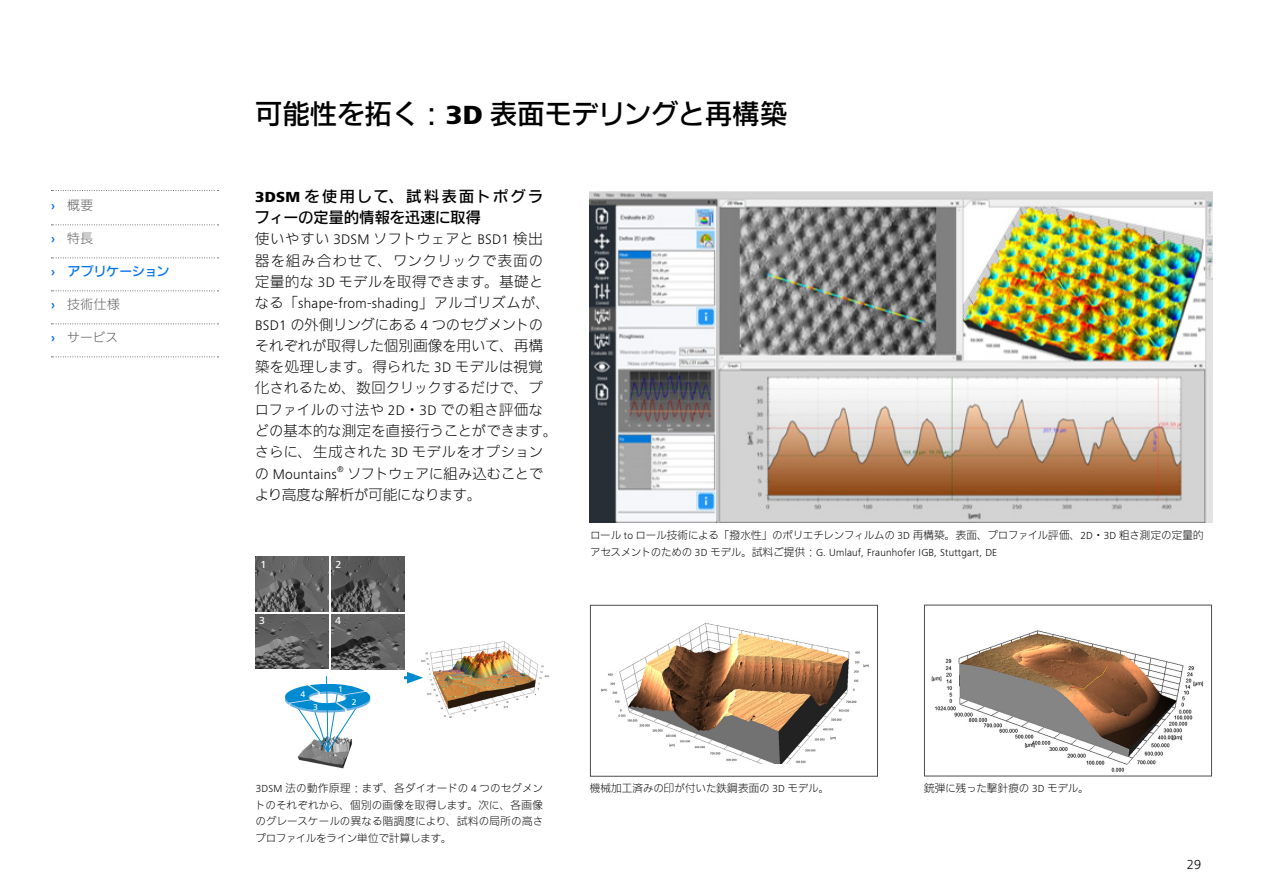
<style>
.page{position:relative;width:1263px;height:893px;background:#fff}
.page>*{position:absolute;margin:0;border:0;box-sizing:border-box;transform-origin:0 0}
.t1{font:500 27px "Iwa N Go Pro";letter-spacing:.005em;color:#000}
.t2{font:500 15px/21.3px "Iwa N Go Pro";letter-spacing:.02em;color:#000}
.t3{font:300 14.25px/21.3px "Iwa N Go Pro";letter-spacing:.02em;color:#000;text-align:justify}
.t4{font:300 14.25px "ZEISS Frutiger Next W1 G";letter-spacing:.02em;color:#000}
.t5{font:300 14.25px/21.3px "Iwa N Go Pro";letter-spacing:-.015em;color:#000}
.t6{font:300 13.5px "ZEISS Frutiger Next W1 G";color:#000}
.t7{font:300 12.75px "Iwa N Go Pro";letter-spacing:.04em;color:#595959}
.t8{font:500 12.75px "Iwa N Go Pro";letter-spacing:.005em;color:#0072ef}
.t9{font:300 10.5px/16.5px "Iwa N Go Pro";color:#000;text-align:justify}
.t10{font:300 10.5px "ZEISS Frutiger Next W1 G";letter-spacing:.02em;color:#000}
.t11{font:500 10.5px "ZEISS Frutiger Next W1 G";color:#fff}
.t12{font:500 8.55px "ZEISS Frutiger Next W1 G";color:#fff}
.t13{font:300 8.25px "ZEISS Frutiger Next W1 G";color:#000}
.s1{font-family:"ZEISS Frutiger Next W1 G";font-weight:700;color:#0072ef}
.s2{font-family:"ZEISS Frutiger Next W1 G";font-weight:700}
.s3{font-family:"ZEISS Frutiger Next W1 G";font-weight:800}
.s4{font-family:"ZEISS Frutiger Next W1 G"}
.s5{font-family:"Iwa N Go Pro"}
</style>
<div class="page">
<img style="left:593px;top:604px;width:285px;height:159px">
<img style="left:379px;top:625px;width:170px;height:93px">
<img style="left:256px;top:557px;width:72px;height:54px">
<img style="left:331px;top:557px;width:73px;height:54px">
<img style="left:255px;top:614px;width:73px;height:55px">
<img style="left:332px;top:614px;width:72px;height:55px">
<svg style="left:404px;top:672px;width:19px;height:12px"></svg>
<div style="left:590px;top:605px;width:288px;height:171px;border:1px solid #4d4d4d"></div>
<img style="left:297px;top:752px;width:52px;height:17px">
<svg style="left:284px;top:676px;width:87px;height:76px"></svg>
<img style="left:589px;top:191px;width:624px;height:331px">
<img style="left:924px;top:630px;width:288px;height:147px">
<div style="left:924px;top:605px;width:288px;height:171px;border:1px solid #4d4d4d"></div>
<svg style="left:51px;top:190px;width:168px;height:1px"></svg>
<svg style="left:51px;top:224px;width:168px;height:1px"></svg>
<svg style="left:51px;top:257px;width:168px;height:1px"></svg>
<svg style="left:51px;top:290px;width:168px;height:1px"></svg>
<svg style="left:51px;top:323px;width:168px;height:1px"></svg>
<svg style="left:51px;top:356px;width:168px;height:1px"></svg>
<p class="t7" style="left:51px;top:196px;width:44px"><span class="s1">›</span> 概要</p>
<p class="t7" style="left:51px;top:229px;width:44px"><span class="s1">›</span> 特長</p>
<p class="t8" style="left:51px;top:262px;width:120px"><span class="s2">›</span> アプリケーション</p>
<p class="t7" style="left:51px;top:295px;width:70px"><span class="s1">›</span> 技術仕様</p>
<p class="t7" style="left:51px;top:328px;width:69px"><span class="s1">›</span> サービス</p>
<h1 class="t1" style="left:255px;top:94px;width:533px">可能性を拓く：<span class="s3">3D</span> 表面モデリングと再構築</h1>
<p class="t2" style="left:255px;top:184px;width:290px"><span class="s3">3DSM</span> を使用して、試料表面トポグラフィーの定量的情報を迅速に取得</p>
<p class="t3" style="left:255px;top:227px;width:290px">使いやすい <span class="s4">3DSM</span> ソフトウェアと <span class="s4">BSD1</span> 検出器を組み合わせて、ワンクリックで表面の定量的な <span class="s4">3D</span> モデルを取得できます。基礎と</p>
<p class="t4" style="left:255px;top:294px;width:297px"><span class="s5">なる「</span>shape-from-shading<span class="s5">」アルゴリズムが、</span></p>
<p class="t3" style="left:255px;top:313px;width:304px;text-align:left"><span class="s4">BSD1</span> の外側リングにある <span class="s4">4</span> つのセグメントのそれぞれが取得した個別画像を用いて、再構築を処理します。得られた <span class="s4">3D</span> モデルは視覚化されるため、数回クリックするだけで、プロファイルの寸法や <span class="s4">2D</span>・<span class="s4">3D</span> での粗さ評価などの基本的な測定を直接行うことができます。さらに、生成された <span class="s4">3D</span> モデルをオプション</p>
<p class="t4" style="left:255px;top:464px;width:83px"><span class="s5">の</span> Mountains</p>
<p class="t13" style="left:337px;top:463px;width:8px">®</p>
<p class="t5" style="left:255px;top:462px;width:290px;text-indent:92px">ソフトウェアに組み込むことでより高度な解析が可能になります。</p>
<p class="t11" style="left:260px;top:557px;width:7px">1</p>
<p class="t11" style="left:335px;top:557px;width:7px">2</p>
<p class="t11" style="left:259px;top:613px;width:7px">3</p>
<p class="t11" style="left:335px;top:613px;width:7px">4</p>
<p class="t12" style="left:300px;top:688px;width:6px">4</p>
<p class="t12" style="left:313px;top:701px;width:6px">3</p>
<p class="t12" style="left:338px;top:683px;width:6px">1</p>
<p class="t12" style="left:352px;top:696px;width:6px">2</p>
<p class="t9" style="left:590px;top:526px;width:615px">ロール <span class="s4">to</span> ロール技術による「撥水性」のポリエチレンフィルムの <span class="s4">3D</span> 再構築。表面、プロファイル評価、<span class="s4">2D</span>・<span class="s4">3D</span> 粗さ測定の定量的</p>
<p class="t10" style="left:590px;top:545px;width:408px"><span class="s5">アセスメントのための</span> 3D <span class="s5">モデル。試料ご提供：</span>G. Umlauf, Fraunhofer IGB, Stuttgart, DE</p>
<p class="t9" style="left:255px;top:779px;width:289px"><span class="s4">3DSM</span> 法の動作原理：まず、各ダイオードの <span class="s4">4</span> つのセグメントのそれぞれから、個別の画像を取得します。次に、各画像のグレースケールの異なる階調度により、試料の局所の高さプロファイルをライン単位で計算します。</p>
<p class="t9" style="left:590px;top:779px;width:241px">機械加工済みの印が付いた鉄鋼表面の <span class="s4">3D</span> モデル。</p>
<p class="t9" style="left:924px;top:779px;width:166px">銃弾に残った撃針痕の <span class="s4">3D</span> モデル。</p>
<p class="t6" style="left:1187px;top:855px;width:16px">29</p>
</div>
